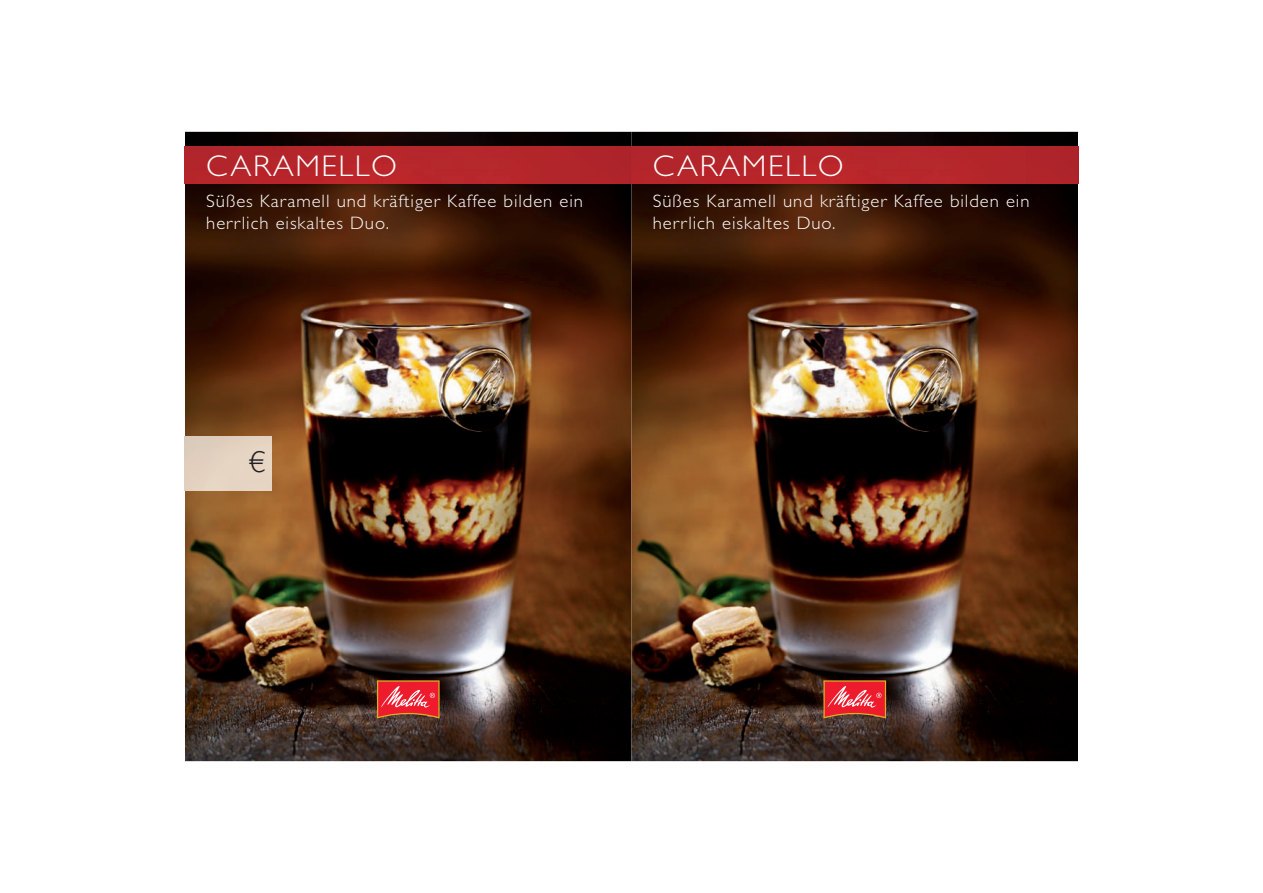
<style>
.page{position:relative;width:1263px;height:893px;background:#fff}
.page>*{position:absolute;margin:0;border:0;box-sizing:border-box;transform-origin:0 0}
.t1{font:300 30px "Gill Alt One";letter-spacing:.05em;color:#fff;scale:1.05 1}
.t2{font:30px "Gill Sans Alt One WGL Light";color:#231f20}
.t3{font:300 18px/21.6px "Gill Alt One";letter-spacing:.05em;color:#fff;scale:1.04 1}
</style>
<div class="page">
<img style="left:185px;top:132px;width:893px;height:629px">
<div style="left:185px;top:147px;width:893px;height:36px;background:#b5262a"></div>
<img style="left:185px;top:436px;width:86px;height:54px">
<svg style="left:377px;top:680px;width:63px;height:39px;background:#dc4543"></svg>
<svg style="left:823px;top:680px;width:63px;height:39px;background:#dc4543"></svg>
<h1 class="t1" style="left:206px;top:149px;width:183px">CARAMELLO</h1>
<p class="t3" style="left:206px;top:190px;width:364px">Süßes Karamell und kräftiger Kaffee bilden ein herrlich eiskaltes Duo.</p>
<h1 class="t1" style="left:653px;top:149px;width:183px">CARAMELLO</h1>
<p class="t3" style="left:653px;top:190px;width:364px">Süßes Karamell und kräftiger Kaffee bilden ein herrlich eiskaltes Duo.</p>
<h1 class="t2" style="left:249px;top:442px;width:18px">€</h1>
</div>
